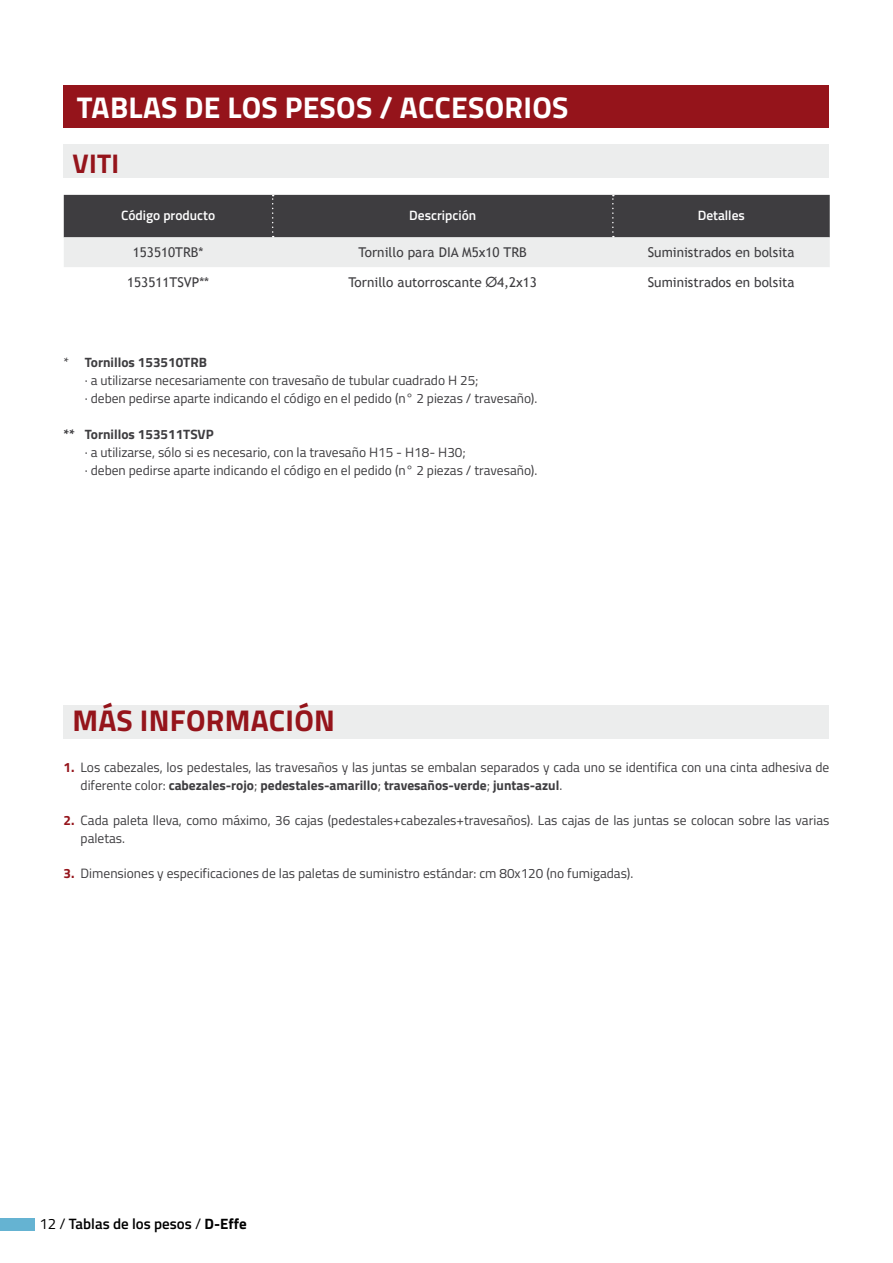
<style>
.page{position:relative;width:893px;height:1263px;background:#fff}
.page>*{position:absolute;margin:0;border:0;box-sizing:border-box;transform-origin:0 0}
.t1{font:700 30px "Titillium Web";letter-spacing:.01em;color:#fff}
.t2{font:700 30px "Titillium Web";letter-spacing:.01em;color:#95141b}
.t3{font:700 27px "Titillium Web";color:#95141b}
.t4{font:600 15px "Titillium Web";color:#000}
.t5{font:13.5px/18px "Titillium Web";color:#3e3d40}
.t6{font:13.5px "Trebuchet MS";color:#3e3d40}
.t7{font:600 13.5px "Titillium Web";color:#fff}
.t8{font:700 13.5px "Titillium Web";color:#3e3d40}
.s1{font-family:"Futura"}
.s2{font-weight:700}
.s3{font-weight:700;color:#95141b}
.s4{font-weight:400}
</style>
<div class="page">
<div style="left:0;top:1218px;width:35px;height:13px;background:#65b3d2"></div>
<div style="left:64px;top:145px;width:765px;height:33px;background:#eceded"></div>
<div style="left:64px;top:85px;width:765px;height:43px;background:#95141b"></div>
<div style="left:64px;top:705px;width:765px;height:34px;background:#eceded"></div>
<svg style="left:64px;top:195px;width:766px;height:72px;background:#868687"></svg>
<h1 class="t1" style="left:77px;top:85px;width:493px">TABLAS DE LOS PESOS / ACCESORIOS</h1>
<h2 class="t3" style="left:73px;top:143px;width:48px">VITI</h2>
<p class="t7" style="left:121px;top:205px;width:95px">Código producto</p>
<p class="t7" style="left:409px;top:205px;width:68px">Descripción</p>
<p class="t7" style="left:698px;top:205px;width:49px">Detalles</p>
<p class="t6" style="left:133px;top:244px;width:72px">153510TRB*</p>
<p class="t6" style="left:359px;top:244px;width:170px">Tornillo para DIA M5x10 TRB</p>
<p class="t6" style="left:648px;top:244px;width:148px">Suministrados en bolsita</p>
<p class="t6" style="left:127px;top:274px;width:84px">153511TSVP**</p>
<p class="t6" style="left:348px;top:274px;width:190px">Tornillo autorroscante <span class="s1">Ø</span>4,2x13</p>
<p class="t6" style="left:648px;top:274px;width:148px">Suministrados en bolsita</p>
<p class="t5" style="left:85px;top:352px;width:454px;text-indent:-21px">* <span class="s2">Tornillos 153510TRB<br></span>· a utilizarse necesariamente con travesaño de tubular cuadrado H 25;<br>· deben pedirse aparte indicando el código en el pedido (n° 2 piezas / travesaño).</p>
<p class="t8" style="left:64px;top:423px;width:152px">** Tornillos 153511TSVP</p>
<p class="t5" style="left:85px;top:442px;width:454px">· a utilizarse, sólo si es necesario, con la travesaño H15 - H18- H30;<br>· deben pedirse aparte indicando el código en el pedido (n° 2 piezas / travesaño).</p>
<h1 class="t2" style="left:72px;top:698px;width:264px">MÁS INFORMACIÓN</h1>
<p class="t5" style="left:81px;top:758px;width:750px;text-indent:-17px"><span class="s3">1.</span> Los cabezales, los pedestales, las travesaños y las juntas se embalan separados y cada uno se identifica con una cinta adhesiva de diferente color: <span class="s2">cabezales-rojo</span>; <span class="s2">pedestales-amarillo</span>; <span class="s2">travesaños-verde</span>; <span class="s2">juntas-azul</span>.</p>
<p class="t5" style="left:81px;top:811px;width:750px;text-indent:-17px"><span class="s3">2.</span> Cada paleta lleva, como máximo, 36 cajas (pedestales+cabezales+travesaños). Las cajas de las juntas se colocan sobre las varias paletas.</p>
<p class="t5" style="left:64px;top:864px;width:571px"><span class="s3">3.</span> Dimensiones y especificaciones de las paletas de suministro estándar: cm 80x120 (no fumigadas).</p>
<p class="t4" style="left:39px;top:1213px;width:209px"><span class="s4">12 /</span> Tablas de los pesos <span class="s4">/</span> <span class="s2">D-Effe</span></p>
</div>
